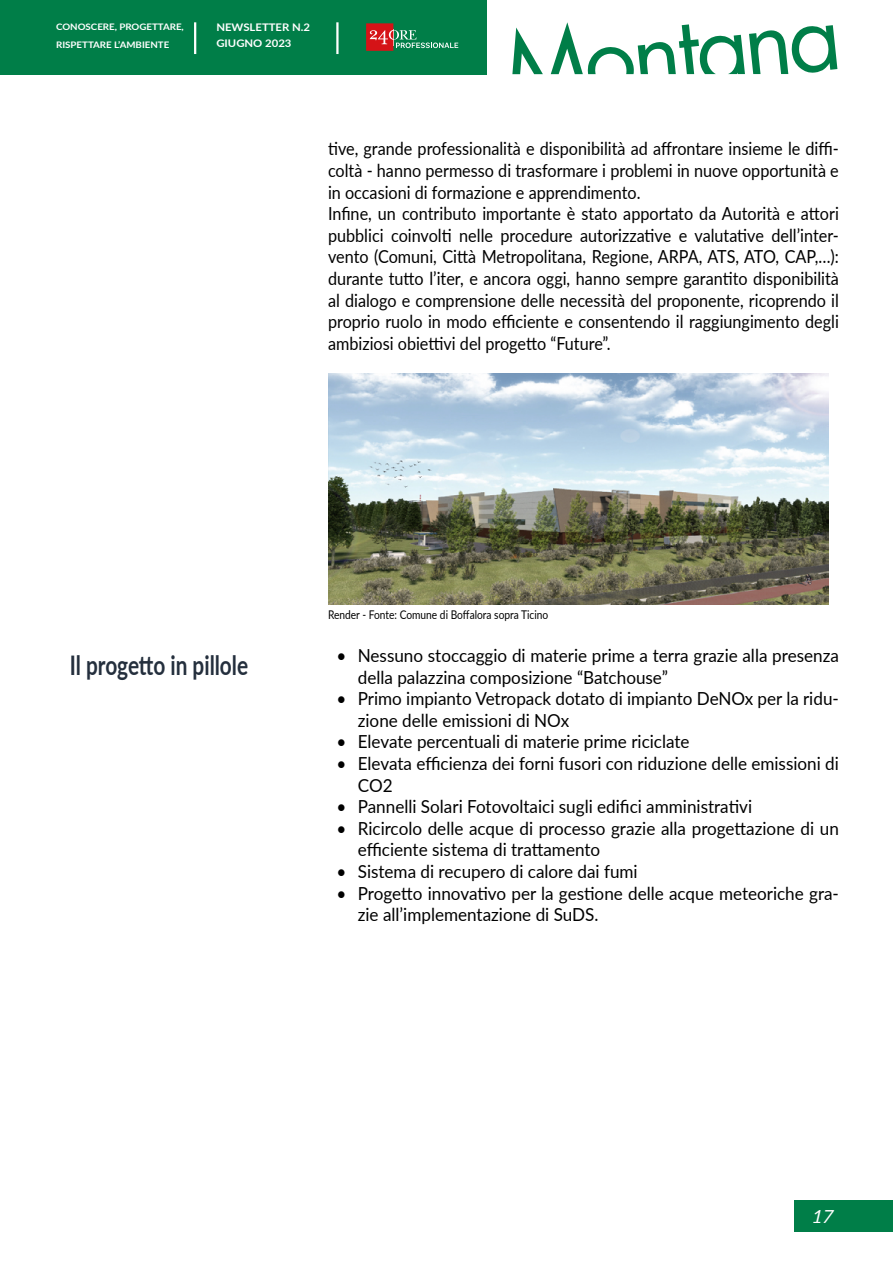
<style>
.page{position:relative;width:893px;height:1263px;background:#fff}
.page>*{position:absolute;margin:0;border:0;box-sizing:border-box;transform-origin:0 0}
.t1{font:700 27px "Lato";color:#242f3d;scale:.77 1}
.t2{font:18px/21.6px "Lato";color:#000;scale:.9 1}
.t3{font:18px/21.6px "Lato";color:#000;scale:.95 1}
.t4{font:italic 18px "Lato";color:#fff}
.t5{font:12px "Lato";color:#000;scale:.85 1}
.t6{font:700 10.5px/16.2px "Lato";color:#fff;scale:1.08 1}
.t7{font:700 9px/18px "Lato";color:#fff;scale:1.08 1}
</style>
<div class="page">
<div style="left:0;top:0;width:487px;height:74px;background:#007e48"></div>
<hr style="left:336px;top:22px;width:3px;height:32px;background:#fff">
<hr style="left:194px;top:22px;width:2px;height:32px;background:#fff">
<svg style="left:366px;top:23px;width:92px;height:28px"></svg>
<div style="left:794px;top:1200px;width:99px;height:31px;background:#007e48"></div>
<svg style="left:512px;top:22px;width:325px;height:52px"></svg>
<img style="left:328px;top:374px;width:500px;height:230px">
<p class="t7" style="left:56px;top:17px;width:120px">CONOSCERE, PROGETTARE,<br>RISPETTARE L’AMBIENTE</p>
<p class="t6" style="left:216px;top:18px;width:88px">NEWSLETTER N.2<br>GIUGNO 2023</p>
<p class="t2" style="left:328px;top:137px;width:569px">tive, grande professionalità e disponibilità ad affrontare insieme le diffi&shy;coltà - hanno permesso di trasformare i problemi in nuove opportunità e in occasioni di formazione e apprendimento.<br>Infine, un contributo importante è stato apportato da Autorità e attori pubblici coinvolti nelle procedure autorizzative e valutative dell’inter&shy;vento (Comuni, Città Metropolitana, Regione, ARPA, ATS, ATO, CAP,…): durante tutto l’iter, e ancora oggi, hanno sempre garantito disponibilità al dialogo e comprensione delle necessità del proponente, ricoprendo il proprio ruolo in modo efficiente e consentendo il raggiungimento degli ambiziosi obiettivi del progetto “Future”.</p>
<h1 class="t1" style="left:70px;top:645px;width:233px">Il progetto in pillole</h1>
<p class="t5" style="left:328px;top:606px;width:261px">Render - Fonte: Comune di Boffalora sopra Ticino</p>
<p class="t3" style="left:358px;top:644px;width:508px;text-indent:-21px">• Nessuno stoccaggio di materie prime a terra grazie alla presenza della palazzina composizione “Batchouse”</p>
<p class="t3" style="left:358px;top:687px;width:508px;text-indent:-21px">• Primo impianto Vetropack dotato di impianto DeNOx per la ridu&shy;zione delle emissioni di NOx</p>
<p class="t3" style="left:337px;top:730px;width:373px">• Elevate percentuali di materie prime riciclate</p>
<p class="t3" style="left:358px;top:752px;width:508px;text-indent:-21px">• Elevata efficienza dei forni fusori con riduzione delle emissioni di<br>CO2</p>
<p class="t3" style="left:337px;top:795px;width:439px">• Pannelli Solari Fotovoltaici sugli edifici amministrativi</p>
<p class="t3" style="left:358px;top:817px;width:508px;text-indent:-21px">• Ricircolo delle acque di processo grazie alla progettazione di un efficiente sistema di trattamento</p>
<p class="t3" style="left:337px;top:860px;width:319px">• Sistema di recupero di calore dai fumi</p>
<p class="t3" style="left:358px;top:881px;width:508px;text-indent:-21px">• Progetto innovativo per la gestione delle acque meteoriche gra&shy;zie all’implementazione di SuDS.</p>
<p class="t4" style="left:811px;top:1204px;width:28px">17</p>
</div>
